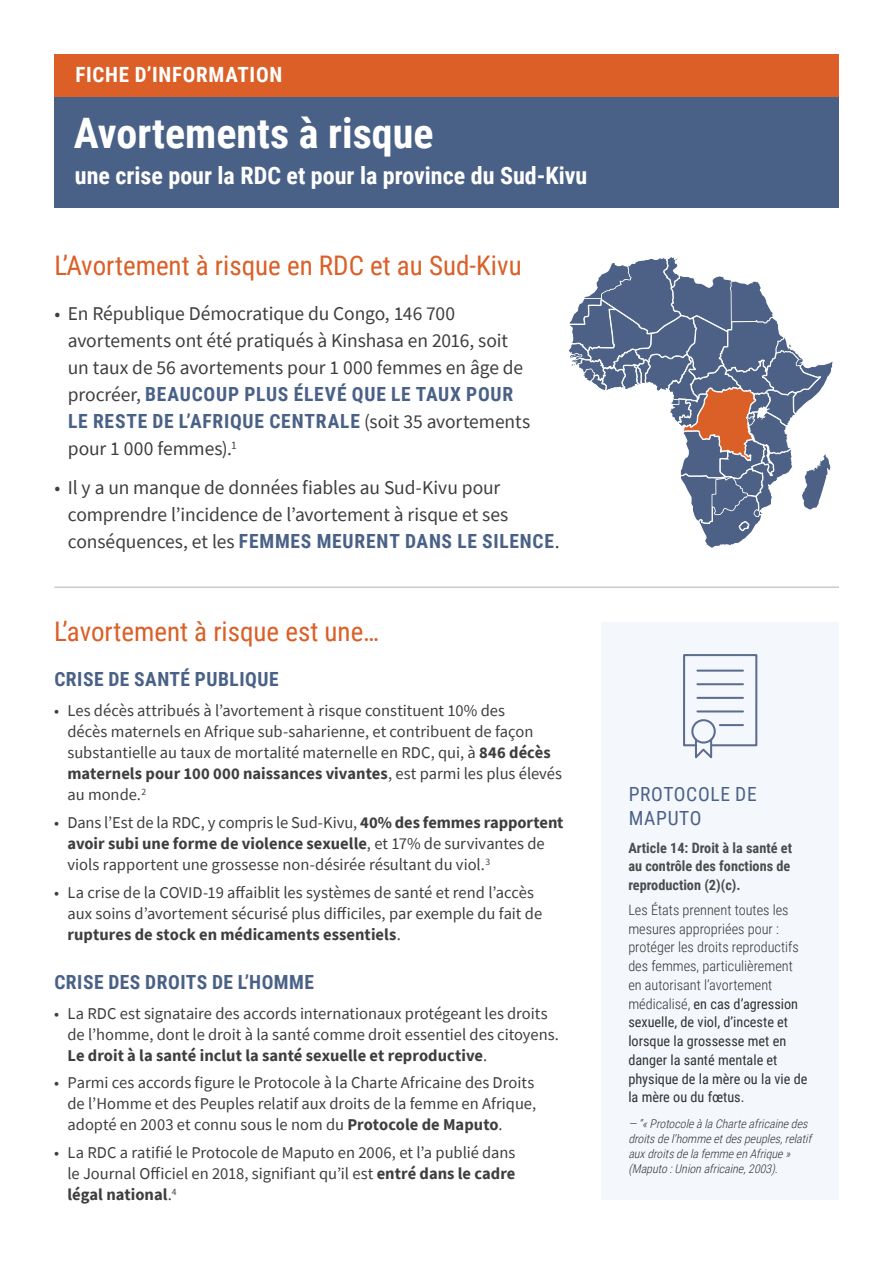
<style>
.page{position:relative;width:893px;height:1263px;background:#fff}
.page>*{position:absolute;margin:0;border:0;box-sizing:border-box;transform-origin:0 0}
.t1{font:700 42px "Roboto Condensed";color:#fff}
.t2{font:27px "Roboto Condensed";color:#db5f26}
.t3{font:700 24px "Roboto Condensed";color:#fff}
.t4{font:700 21px "Roboto Condensed";letter-spacing:.035em;color:#fff}
.t5{font:19.5px/27px "Source Sans Pro";letter-spacing:-.005em;color:#3e3e3f}
.t6{font:700 19.5px "Roboto Condensed";letter-spacing:.025em;color:#4a6187}
.t7{font:19.5px/24px "Roboto Condensed";letter-spacing:.035em;color:#4a6187}
.t8{font:16.5px/21px "Source Sans Pro";color:#3e3e3f}
.Box_Text{font:300 14.25px/18.8px "Roboto Condensed";color:#333233}
.Box_Text-2{font:700 14.25px/18.8px "Roboto Condensed";color:#4b4c4d}
.Box_Text_-_Reference{font:italic 300 12px/15px "Roboto Condensed";color:#333233}
.s1{font-family:"Roboto Condensed";font-weight:700;color:#4a6187}
.s2{font-weight:700}
.s3{font-weight:400}
</style>
<div class="page">
<hr style="left:54px;top:586px;width:785px;height:2px;background:#cacace">
<div style="left:601px;top:622px;width:238px;height:578px;background:#f4f7fb"></div>
<div style="left:54px;top:96px;width:785px;height:111px;background:#4a6187"></div>
<div style="left:54px;top:54px;width:785px;height:42px;background:#db5f26"></div>
<svg style="left:569px;top:257px;width:264px;height:291px"></svg>
<svg style="left:683px;top:654px;width:75px;height:105px"></svg>
<hr style="left:697px;top:683px;width:46px;height:2px;background:#5b6c8e">
<hr style="left:697px;top:670px;width:46px;height:2px;background:#5b6c8e">
<hr style="left:697px;top:697px;width:46px;height:2px;background:#5b6c8e">
<hr style="left:697px;top:710px;width:46px;height:2px;background:#5b6c8e">
<hr style="left:720px;top:724px;width:23px;height:2px;background:#5b6c8e">
<p class="t4" style="left:75px;top:60px;width:208px">FICHE D’INFORMATION</p>
<p class="t1" style="left:74px;top:103px;width:361px">Avortements à risque</p>
<p class="t3" style="left:75px;top:158px;width:514px">une crise pour la RDC et pour la province du Sud-Kivu</p>
<h1 class="t2" style="left:54px;top:246px;width:469px">L’Avortement à risque en RDC et au Sud-Kivu</h1>
<p class="t5" style="left:68px;top:300px;width:464px;text-indent:-14px">• En République Démocratique du Congo, 146 700 avortements ont été pratiqués à Kinshasa en 2016, soit un taux de 56 avortements pour 1 000 femmes en âge de procréer, <span class="s1">BEAUCOUP PLUS ÉLEVÉ QUE LE TAUX POUR LE RESTE DE L’AFRIQUE CENTRALE</span> (soit 35 avortements pour 1 000 femmes).<sup>1</sup></p>
<p class="t5" style="left:68px;top:474px;width:493px;text-indent:-14px">• Il y a un manque de données fiables au Sud-Kivu pour comprendre l’incidence de l’avortement à risque et ses conséquences, et les <span class="s1">FEMMES MEURENT DANS LE SILENCE</span>.</p>
<h1 class="t2" style="left:54px;top:613px;width:327px">L’avortement à risque est une…</h1>
<h2 class="t6" style="left:54px;top:666px;width:226px">CRISE DE SANTÉ PUBLIQUE</h2>
<p class="t8" style="left:68px;top:700px;width:496px;text-indent:-14px">• Les décès attribués à l’avortement à risque constituent 10% des<br>décès maternels en Afrique sub-saharienne, et contribuent de façon substantielle au taux de mortalité maternelle en RDC, qui, à <span class="s2">846 décès maternels pour 100 000 naissances vivantes</span>, est parmi les plus élevés au monde.<sup>2</sup></p>
<p class="t8" style="left:68px;top:812px;width:498px;text-indent:-14px">• Dans l’Est de la RDC, y compris le Sud-Kivu, <span class="s2">40% des femmes rapportent avoir subi une forme de violence sexuelle</span>, et 17% de survivantes de viols rapportent une grossesse non-désirée résultant du viol.<sup>3</sup></p>
<p class="t8" style="left:67px;top:882px;width:476px;text-indent:-14px">• La crise de la COVID-19 affaiblit les systèmes de santé et rend l’accès aux soins d’avortement sécurisé plus difficiles, par exemple du fait de <span class="s2">ruptures de stock en médicaments essentiels</span>.</p>
<h2 class="t6" style="left:54px;top:968px;width:261px">CRISE DES DROITS DE L’HOMME</h2>
<p class="t8" style="left:68px;top:1002px;width:493px;text-indent:-14px">• La RDC est signataire des accords internationaux protégeant les droits de l’homme, dont le droit à la santé comme droit essentiel des citoyens.<br><span class="s2">Le droit à la santé inclut la santé sexuelle et reproductive</span>.</p>
<p class="t8" style="left:68px;top:1072px;width:470px;text-align:justify;text-indent:-14px">• Parmi ces accords figure le Protocole à la Charte Africaine des Droits de l’Homme et des Peuples relatif aux droits de la femme en Afrique, adopté en 2003 et connu sous le nom du <span class="s2">Protocole de Maputo</span>.</p>
<p class="t8" style="left:68px;top:1142px;width:449px;text-align:justify;text-indent:-14px">• La RDC a ratifié le Protocole de Maputo en 2006, et l’a publié dans le Journal Officiel en 2018, signifiant qu’il est <span class="s2">entré dans le cadre légal national</span>.<sup>4</sup></p>
<h2 class="t7" style="left:629px;top:781px;width:130px">PROTOCOLE DE<br>MAPUTO</h2>
<p class="Box_Text-2" style="left:628px;top:838px;width:165px">Article 14: Droit à la santé et au contrôle des fonctions de reproduction (2)(c).</p>
<p class="Box_Text" style="left:628px;top:900px;width:181px">Les États prennent toutes les mesures appropriées pour : protéger les droits reproductifs des femmes, particulièrement en autorisant l’avortement médicalisé, <span class="s3">en cas d’agression sexuelle, de viol, d’inceste et lorsque la grossesse met en danger la santé mentale et physique de la mère ou la vie de la mère ou du fœtus.</span></p>
<p class="Box_Text_-_Reference" style="left:628px;top:1116px;width:188px">― “«ProtocoleàlaCharteafricainedes droitsdel’hommeetdespeuples,relatif auxdroitsdelafemmeenAfrique» (Maputo:Unionafricaine,2003).</p>
</div>
